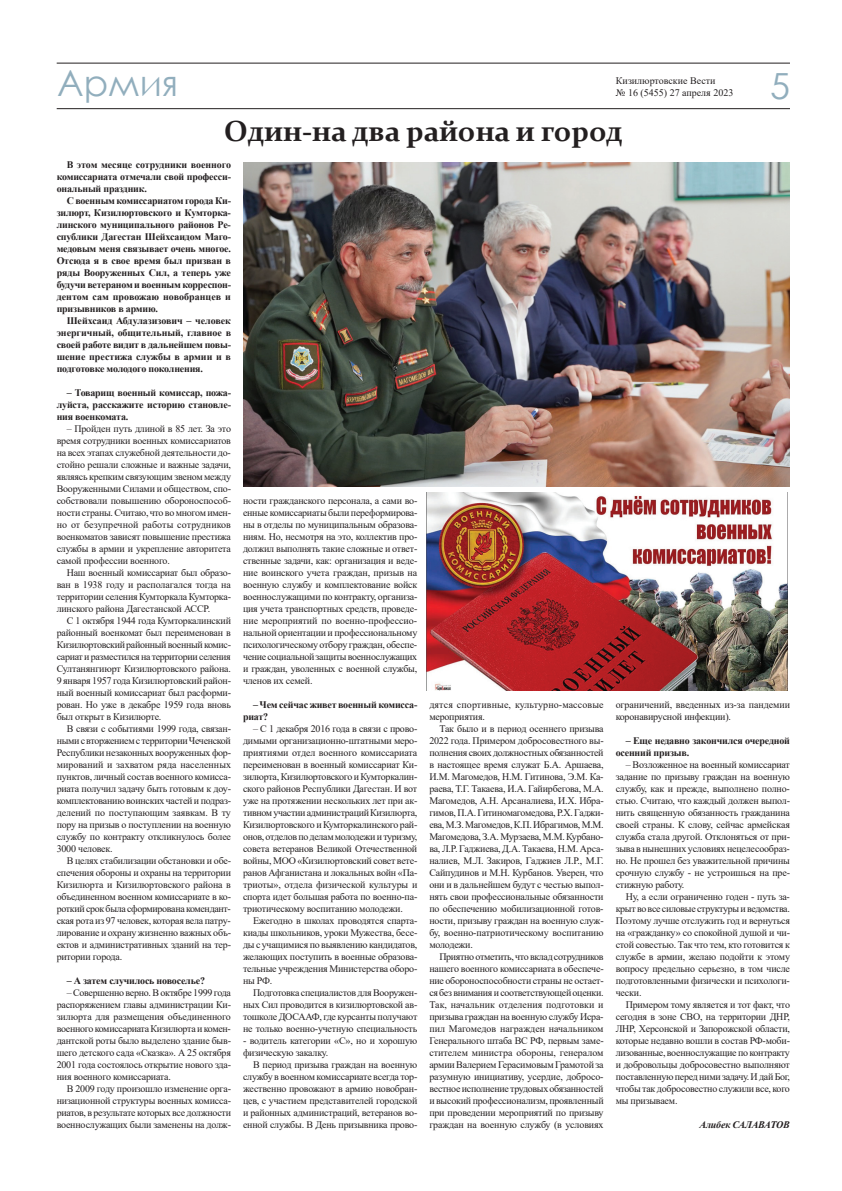
<style>
.page{position:relative;width:842px;height:1191px;background:#fff}
.page>*{position:absolute;margin:0;border:0;box-sizing:border-box;transform-origin:0 0}
.t1{font:36px "Century Gothic";color:#91aebd}
.t2{font:700 29px "Constantia";color:#231f20}
.t3{font:10px/12px "Times New Roman";letter-spacing:-.02em;color:#231f20;text-align:justify}
.t4{font:700 10px/12px "Times New Roman";letter-spacing:-.02em;color:#231f20;text-align:justify}
.t5{font:10px/12px "Times New Roman";letter-spacing:.01em;color:#231f20}
.t6{font:10px/12px "Times New Roman";color:#231f20}
.t7{font:italic 700 10px "Times New Roman";letter-spacing:-.02em;color:#231f20}
</style>
<div class="page">
<hr style="left:57px;top:63px;width:733px;height:1px;background:#231f20">
<hr style="left:57px;top:108px;width:733px;height:1px;background:#231f20">
<img style="left:243px;top:162px;width:547px;height:324px">
<img style="left:427px;top:492px;width:360px;height:198px">
<h1 class="t1" style="left:57px;top:58px;width:123px">Армия</h1>
<p class="t6" style="left:616px;top:74px;width:119px">Кизилюртовские Вести<br>№ 16 (5455) 27 апреля 2023</p>
<h1 class="t1" style="left:770px;top:61px;width:21px">5</h1>
<h2 class="t2" style="left:224px;top:111px;width:400px">Один-на два района и город</h2>
<p class="t4" style="left:57px;top:158px;width:176px;text-indent:10px">В этом месяце сотрудники военного комиссариата отмечали свой професси&shy;ональный праздник.</p>
<p class="t4" style="left:57px;top:194px;width:176px;text-indent:10px">С военным комиссариатом города Ки&shy;зилюрт, Кизилюртовского и Кумторка&shy;линского муниципального районов Ре&shy;спублики Дагестан Шейхсаидом Маго&shy;медовым меня связывает очень многое.<br>Отсюда я в свое время был призван в ряды Вооруженных Сил, а теперь уже будучи ветераном и военным корреспон&shy;дентом сам провожаю новобранцев и призывников в армию.</p>
<p class="t4" style="left:57px;top:314px;width:176px;text-indent:10px">Шейхсаид Абдулазизович – человек энергичный, общительный, главное в своей работе видит в дальнейшем повы&shy;шение престижа службы в армии и в подготовке молодого поколнения.</p>
<p class="t4" style="left:57px;top:386px;width:176px;text-indent:10px">– Товарищ военный комиссар, пожа&shy;луйста, расскажите историю становле&shy;ния военкомата.</p>
<p class="t3" style="left:57px;top:422px;width:176px;text-indent:10px">– Пройден путь длиной в 85 лет. За это время сотрудники военных комиссариатов на всех этапах служебной деятельности до&shy;стойно решали сложные и важные задачи, являясь крепким связующим звеном между Вооруженными Силами и обществом, спо&shy;собствовали повышению обороноспособ&shy;ности страны. Считаю, что во многом имен&shy;но от безупречной работы сотрудников военкоматов зависят повышение престижа службы в армии и укрепление авторитета самой профессии военного.</p>
<p class="t3" style="left:57px;top:566px;width:176px;text-indent:10px">Наш военный комиссариат был образо&shy;ван в 1938 году и располагался тогда на территории селения Кумторкала Кумторка&shy;линского района Дагестанской АССР.</p>
<p class="t3" style="left:57px;top:614px;width:176px;text-indent:10px">С 1 октября 1944 года Кумторкалинский районный военкомат был переименован в Кизилюртовский районный военный комис&shy;сариат и разместился на территории селения Султанянгиюрт Кизилюртовского района.<br>9 января 1957 года Кизилюртовский район&shy;ный военный комиссариат был расформи&shy;рован. Но уже в декабре 1959 года вновь был открыт в Кизилюрте.</p>
<p class="t3" style="left:57px;top:722px;width:176px;text-indent:10px">В связи с событиями 1999 года, связан&shy;ными с вторжением с территории Чеченской Республики незаконных вооруженных фор&shy;мирований и захватом ряда населенных пунктов, личный состав военного комисса&shy;риата получил задачу быть готовым к доу&shy;комплектованию воинских частей и подраз&shy;делений по поступающим заявкам. В ту пору на призыв о поступлении на военную службу по контракту откликнулось более 3000 человек.</p>
<p class="t3" style="left:57px;top:854px;width:176px;text-indent:10px">В целях стабилизации обстановки и обе&shy;спечения обороны и охраны на территории Кизилюрта и Кизилюртовского района в объединенном военном комиссариате в ко&shy;роткий срок была сформирована комендант&shy;ская рота из 97 человек, которая вела патру&shy;лирование и охрану жизненно важных объ&shy;ектов и административных зданий на тер&shy;ритории города.</p>
<p class="t4" style="left:67px;top:974px;width:140px">– А затем случилось новоселье?</p>
<p class="t3" style="left:57px;top:986px;width:176px;text-indent:10px">– Совершенно верно. В октябре 1999 года распоряжением главы администрации Ки&shy;зилюрта для размещения объединенного военного комиссариата Кизилюрта и комен&shy;дантской роты было выделено здание быв&shy;шего детского сада «Сказка». А 25 октября 2001 года состоялось открытие нового зда&shy;ния военного комиссариата.</p>
<p class="t3" style="left:57px;top:1082px;width:176px;text-indent:10px">В 2009 году произошло изменение орга&shy;низационной структуры военных комисса&shy;риатов, в результате которых все должности военнослужащих были заменены на долж-</p>
<p class="t3" style="left:243px;top:494px;width:176px">ности гражданского персонала, а сами во&shy;енные комиссариаты были переформирова&shy;ны в отделы по муниципальным образова&shy;ниям. Но, несмотря на это, коллектив про&shy;должил выполнять такие сложные и ответ&shy;ственные задачи, как: организация и веде&shy;ние воинского учета граждан, призыв на военную службу и комплектование войск военнослужащими по контракту, организа&shy;ция учета транспортных средств, проведе&shy;ние мероприятий по военно-профессио&shy;нальной ориентации и профессиональному психологическому отбору граждан, обеспе&shy;чение социальной защиты военнослужащих и граждан, уволенных с военной службы, членов их семей.</p>
<p class="t4" style="left:243px;top:698px;width:176px;text-indent:10px">– Чем сейчас живет военный комисса&shy;риат?</p>
<p class="t3" style="left:243px;top:722px;width:176px;text-indent:10px">– С 1 декабря 2016 года в связи с прово&shy;димыми организационно-штатными меро&shy;приятиями отдел военного комиссариата переименован в военный комиссариат Ки&shy;зилюрта, Кизилюртовского и Кумторкалин&shy;ского районов Республики Дагестан. И вот уже на протяжении нескольких лет при ак&shy;тивном участии администраций Кизилюрта, Кизилюртовского и Кумторкалинского рай&shy;онов, отделов по делам молодежи и туризму, совета ветеранов Великой Отечественной войны, МОО «Кизилюртовский совет вете&shy;ранов Афганистана и локальных войн «Па&shy;триоты», отдела физической культуры и спорта идет большая работа по военно-па&shy;триотическому воспитанию молодежи.</p>
<p class="t3" style="left:243px;top:914px;width:176px;text-indent:10px">Ежегодно в школах проводятся спарта&shy;киады школьников, уроки Мужества, бесе&shy;ды с учащимися по выявлению кандидатов, желающих поступить в военные образова&shy;тельные учреждения Министерства оборо&shy;ны РФ.</p>
<p class="t3" style="left:243px;top:986px;width:176px;text-indent:10px">Подготовка специалистов для Вооружен&shy;ных Сил проводится в кизилюртовской ав&shy;тошколе ДОСААФ, где курсанты получают не только военно-учетную специальность</p>
<p class="t3" style="left:243px;top:1034px;width:176px">- водитель категории «С», но и хорошую физическую закалку.</p>
<p class="t3" style="left:243px;top:1058px;width:176px;text-indent:10px">В период призыва граждан на военную службу в военном комиссариате всегда тор&shy;жественно провожают в армию новобран&shy;цев, с участием представителей городской и районных администраций, ветеранов во&shy;енной службы. В День призывника прово-</p>
<p class="t5" style="left:429px;top:698px;width:176px">дятся спортивные, культурно-массовые мероприятия.</p>
<p class="t3" style="left:429px;top:722px;width:176px;text-indent:10px">Так было и в период осеннего призыва 2022 года. Примером добросовестного вы&shy;полнения своих должностных обязанностей в настоящее время служат Б.А. Аршаева, И.М. Магомедов, Н.М. Гитинова, Э.М. Ка&shy;раева, Т.Г. Такаева, И.А. Гайирбегова, М.А.<br>Магомедов, А.Н. Арсаналиева, И.Х. Ибра&shy;гимов, П.А. Гитиномагомедова, Р.Х. Гаджи&shy;ева, М.З. Магомедов, К.П. Ибрагимов, M.M.<br>Магомедова, З.А. Мурзаева, М.М. Курбано&shy;ва, Л.Р. Гаджиева, Д.А. Такаева, Н.М. Арса&shy;налиев, М.Л. Закиров, Гаджиев Л.Р., М.Г.<br>Сайпудинов и М.Н. Курбанов. Уверен, что они и в дальнейшем будут с честью выпол&shy;нять свои профессиональные обязанности по обеспечению мобилизационной готов&shy;ности, призыву граждан на военную служ&shy;бу, военно-патриотическому воспитанию молодежи.</p>
<p class="t3" style="left:429px;top:950px;width:176px;text-indent:10px">Приятно отметить, что вклад сотрудников нашего военного комиссариата в обеспече&shy;ние обороноспособности страны не остает&shy;ся без внимания и соответствующей оценки.<br>Так, начальник отделения подготовки и призыва граждан на военную службу Исра&shy;пил Магомедов награжден начальником Генерального штаба ВС РФ, первым заме&shy;стителем министра обороны, генералом армии Валерием Герасимовым Грамотой за разумную инициативу, усердие, добросо&shy;вестное исполнение трудовых обязанностей и высокий профессионализм, проявленный при проведении мероприятий по призыву граждан на военную службу (в условиях</p>
<p class="t3" style="left:616px;top:698px;width:176px">ограничений, введенных из-за пандемии коронавирусной инфекции).</p>
<p class="t4" style="left:616px;top:734px;width:176px;text-indent:10px">– Еще недавно закончился очередной осенний призыв.</p>
<p class="t3" style="left:616px;top:758px;width:176px;text-indent:10px">– Возложенное на военный комиссариат задание по призыву граждан на военную службу, как и прежде, выполнено полно&shy;стью. Считаю, что каждый должен выпол&shy;нить священную обязанность гражданина своей страны. К слову, сейчас армейская служба стала другой. Отклоняться от при&shy;зыва в нынешних условиях нецелесообраз&shy;но. Не прошел без уважительной причины срочную службу - не устроишься на пре&shy;стижную работу.</p>
<p class="t3" style="left:616px;top:890px;width:176px;text-indent:10px">Ну, а если ограниченно годен - путь за&shy;крыт во все силовые структуры и ведомства.<br>Поэтому лучше отслужить год и вернуться на «гражданку» со спокойной душой и чи&shy;стой совестью. Так что тем, кто готовится к службе в армии, желаю подойти к этому вопросу предельно серьезно, в том числе подготовленными физически и психологи&shy;чески.</p>
<p class="t3" style="left:616px;top:998px;width:176px;text-indent:10px">Примером тому является и тот факт, что сегодня в зоне СВО, на территории ДНР, ЛНР, Херсонской и Запорожской области, которые недавно вошли в состав РФ-моби&shy;лизованные, военнослужащие по контракту и добровольцы добросовестно выполняют поставленную перед ними задачу. И дай Бог, чтобы так добросовестно служили все, кого мы призываем.</p>
<p class="t7" style="left:699px;top:1118px;width:92px">Алибек САЛАВАТОВ</p>
</div>
